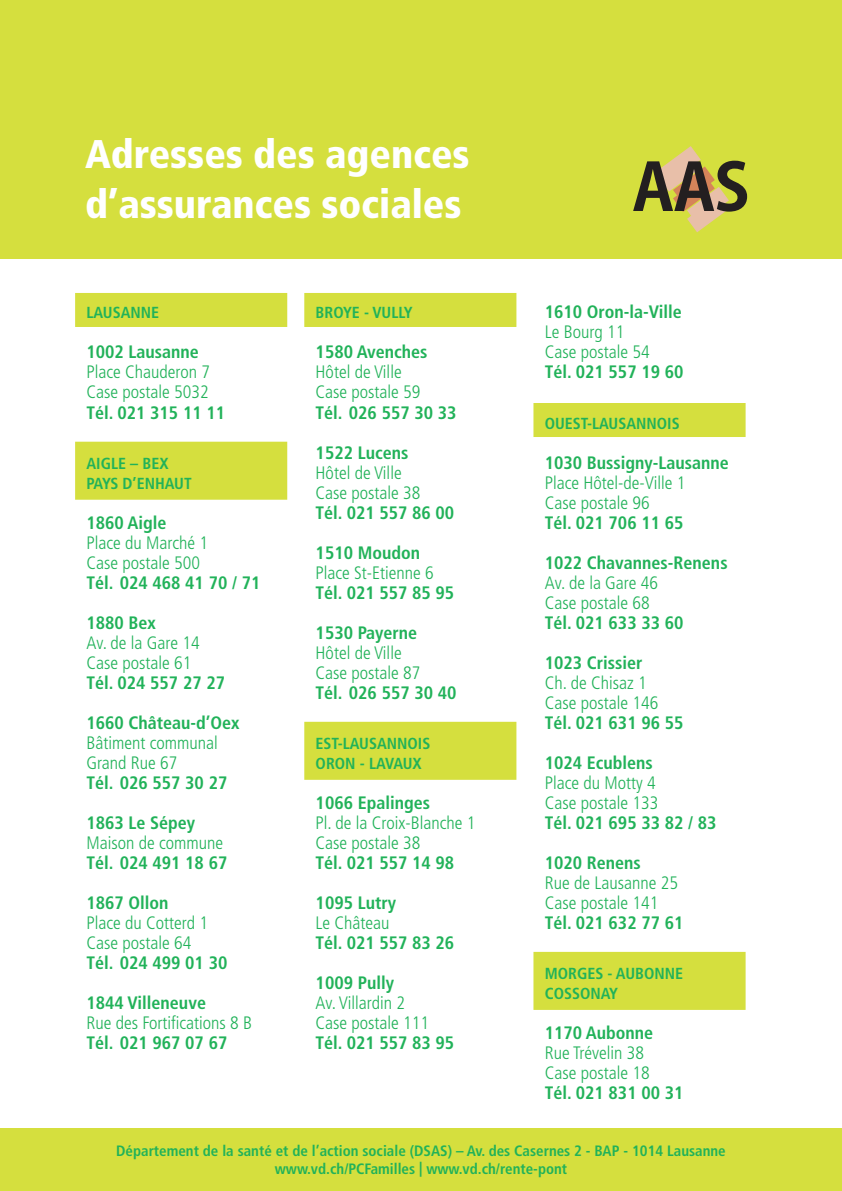
<style>
.page{position:relative;width:842px;height:1191px;background:#fff}
.page>*{position:absolute;margin:0;border:0;box-sizing:border-box;transform-origin:0 0}
.t1{font:64.4px "Koz Go Pro Bold 90 msp RKSJ H";color:#231f20}
.t2{font:900 condensed 40px/50px "Frutiger";color:#fff}
.t3{font:700 condensed 18px "Frutiger";color:#21b259}
.t4{font:300 condensed 18px "Frutiger";color:#21b259}
.t5{font:700 condensed 16px/20px "Frutiger";color:#21b259}
.t6{font:700 condensed 15px "Frutiger";color:#21b259}
.s1{font-weight:900}
</style>
<div class="page">
<div style="left:0;top:0;width:842px;height:258px;background:#d5df3e"></div>
<div style="left:0;top:1128px;width:842px;height:63px;background:#d5df3e"></div>
<div style="left:75px;top:293px;width:212px;height:34px;background:#d5df3e"></div>
<div style="left:75px;top:442px;width:212px;height:58px;background:#d5df3e"></div>
<div style="left:304px;top:293px;width:212px;height:34px;background:#d5df3e"></div>
<div style="left:304px;top:722px;width:212px;height:58px;background:#d5df3e"></div>
<div style="left:533px;top:403px;width:213px;height:34px;background:#d5df3e"></div>
<div style="left:533px;top:952px;width:213px;height:58px;background:#d5df3e"></div>
<svg style="left:659px;top:146px;width:70px;height:86px"></svg>
<p class="t2" style="left:85px;top:129px;width:386px">Adresses des agences d’assurances sociales</p>
<p class="t5" style="left:86px;top:303px;width:74px">LAUSANNE</p>
<p class="t3" style="left:86px;top:341px;width:114px">1002 Lausanne</p>
<p class="t4" style="left:86px;top:362px;width:125px">Place Chauderon 7</p>
<p class="t4" style="left:86px;top:382px;width:124px">Case postale 5032</p>
<p class="t3" style="left:86px;top:401px;width:140px">Tél. 021 315 11 11</p>
<p class="t5" style="left:86px;top:453px;width:107px">AIGLE – BEX<br>PAYS D’ENHAUT</p>
<p class="t3" style="left:86px;top:511px;width:82px">1860 Aigle</p>
<p class="t4" style="left:86px;top:532px;width:123px">Place du Marché 1</p>
<p class="t4" style="left:86px;top:552px;width:115px">Case postale 500</p>
<p class="t3" style="left:86px;top:571px;width:176px">Tél. 024 468 41 70 / 71</p>
<p class="t3" style="left:86px;top:611px;width:71px">1880 Bex</p>
<p class="t4" style="left:86px;top:632px;width:115px">Av. de la Gare 14</p>
<p class="t4" style="left:86px;top:652px;width:106px">Case postale 61</p>
<p class="t3" style="left:86px;top:671px;width:140px">Tél. 024 557 27 27</p>
<p class="t3" style="left:86px;top:711px;width:155px">1660 Château-d’Oex</p>
<p class="t4" style="left:86px;top:732px;width:133px">Bâtiment communal</p>
<p class="t4" style="left:86px;top:752px;width:92px">Grand Rue 67</p>
<p class="t3" style="left:86px;top:771px;width:142px">Tél. 026 557 30 27</p>
<p class="t3" style="left:86px;top:811px;width:110px">1863 Le Sépey</p>
<p class="t4" style="left:86px;top:832px;width:138px">Maison de commune</p>
<p class="t3" style="left:86px;top:851px;width:142px">Tél. 024 491 18 67</p>
<p class="t3" style="left:86px;top:891px;width:84px">1867 Ollon</p>
<p class="t4" style="left:86px;top:912px;width:123px">Place du Cotterd 1</p>
<p class="t4" style="left:86px;top:932px;width:106px">Case postale 64</p>
<p class="t3" style="left:86px;top:951px;width:142px">Tél. 024 499 01 30</p>
<p class="t3" style="left:86px;top:991px;width:121px">1844 Villeneuve</p>
<p class="t4" style="left:86px;top:1012px;width:167px">Rue des Fortifications 8 B</p>
<p class="t3" style="left:86px;top:1031px;width:142px">Tél. 021 967 07 67</p>
<p class="t5" style="left:316px;top:303px;width:99px">BROYE - VULLY</p>
<p class="t3" style="left:316px;top:341px;width:113px">1580 Avenches</p>
<p class="t4" style="left:316px;top:362px;width:88px">Hôtel de Ville</p>
<p class="t4" style="left:316px;top:382px;width:106px">Case postale 59</p>
<p class="t3" style="left:316px;top:401px;width:142px">Tél. 026 557 30 33</p>
<p class="t3" style="left:316px;top:441px;width:94px">1522 Lucens</p>
<p class="t4" style="left:316px;top:462px;width:88px">Hôtel de Ville</p>
<p class="t4" style="left:316px;top:482px;width:106px">Case postale 38</p>
<p class="t3" style="left:316px;top:501px;width:140px">Tél. 021 557 86 00</p>
<p class="t3" style="left:316px;top:541px;width:106px">1510 Moudon</p>
<p class="t4" style="left:316px;top:562px;width:120px">Place St-Etienne 6</p>
<p class="t3" style="left:316px;top:581px;width:140px">Tél. 021 557 85 95</p>
<p class="t3" style="left:316px;top:621px;width:103px">1530 Payerne</p>
<p class="t4" style="left:316px;top:642px;width:88px">Hôtel de Ville</p>
<p class="t4" style="left:316px;top:662px;width:106px">Case postale 87</p>
<p class="t3" style="left:316px;top:681px;width:142px">Tél. 026 557 30 40</p>
<p class="t5" style="left:316px;top:733px;width:116px">EST-LAUSANNOIS<br>ORON - LAVAUX</p>
<p class="t3" style="left:316px;top:791px;width:116px">1066 Epalinges</p>
<p class="t4" style="left:316px;top:812px;width:161px">Pl. de la Croix-Blanche 1</p>
<p class="t4" style="left:316px;top:832px;width:106px">Case postale 38</p>
<p class="t3" style="left:316px;top:851px;width:140px">Tél. 021 557 14 98</p>
<p class="t3" style="left:316px;top:891px;width:82px">1095 Lutry</p>
<p class="t4" style="left:316px;top:912px;width:75px">Le Château</p>
<p class="t3" style="left:316px;top:931px;width:140px">Tél. 021 557 83 26</p>
<p class="t3" style="left:316px;top:971px;width:80px">1009 Pully</p>
<p class="t4" style="left:316px;top:992px;width:91px">Av. Villardin 2</p>
<p class="t4" style="left:316px;top:1012px;width:115px">Case postale 111</p>
<p class="t3" style="left:316px;top:1031px;width:140px">Tél. 021 557 83 95</p>
<p class="t1" style="left:632px;top:146px;width:119px">AAS</p>
<p class="t3" style="left:545px;top:301px;width:139px">1610 Oron-la-Ville</p>
<p class="t4" style="left:545px;top:322px;width:81px">Le Bourg 11</p>
<p class="t4" style="left:545px;top:342px;width:106px">Case postale 54</p>
<p class="t3" style="left:545px;top:361px;width:140px">Tél. 021 557 19 60</p>
<p class="t5" style="left:545px;top:413px;width:136px">OUEST-LAUSANNOIS</p>
<p class="t3" style="left:545px;top:451px;width:186px">1030 Bussigny-Lausanne</p>
<p class="t4" style="left:545px;top:472px;width:142px">Place Hôtel-de-Ville 1</p>
<p class="t4" style="left:545px;top:492px;width:106px">Case postale 96</p>
<p class="t3" style="left:545px;top:511px;width:140px">Tél. 021 706 11 65</p>
<p class="t3" style="left:545px;top:551px;width:184px">1022 Chavannes-Renens</p>
<p class="t4" style="left:545px;top:572px;width:115px">Av. de la Gare 46</p>
<p class="t4" style="left:545px;top:592px;width:106px">Case postale 68</p>
<p class="t3" style="left:545px;top:611px;width:140px">Tél. 021 633 33 60</p>
<p class="t3" style="left:545px;top:651px;width:99px">1023 Crissier</p>
<p class="t4" style="left:545px;top:672px;width:103px">Ch. de Chisaz 1</p>
<p class="t4" style="left:545px;top:692px;width:115px">Case postale 146</p>
<p class="t3" style="left:545px;top:711px;width:140px">Tél. 021 631 96 55</p>
<p class="t3" style="left:545px;top:751px;width:110px">1024 Ecublens</p>
<p class="t4" style="left:545px;top:772px;width:112px">Place du Motty 4</p>
<p class="t4" style="left:545px;top:792px;width:115px">Case postale 133</p>
<p class="t3" style="left:545px;top:811px;width:173px">Tél. 021 695 33 82 / 83</p>
<p class="t3" style="left:545px;top:851px;width:98px">1020 Renens</p>
<p class="t4" style="left:545px;top:872px;width:135px">Rue de Lausanne 25</p>
<p class="t4" style="left:545px;top:892px;width:115px">Case postale 141</p>
<p class="t3" style="left:545px;top:911px;width:140px">Tél. 021 632 77 61</p>
<p class="t5" style="left:545px;top:963px;width:140px">MORGES - AUBONNE<br>COSSONAY</p>
<p class="t3" style="left:545px;top:1021px;width:110px">1170 Aubonne</p>
<p class="t4" style="left:545px;top:1042px;width:101px">Rue Trévelin 38</p>
<p class="t4" style="left:545px;top:1062px;width:106px">Case postale 18</p>
<p class="t3" style="left:545px;top:1081px;width:140px">Tél. 021 831 00 31</p>
<p class="t6" style="left:116px;top:1142px;width:611px">Département de la santé et de l’action sociale (DSAS) – Av. des Casernes 2 - BAP - 1014 Lausanne</p>
<p class="t6" style="left:275px;top:1160px;width:294px">www.vd.ch/PCFamilles <span class="s1">|</span> www.vd.ch/rente-pont</p>
</div>
